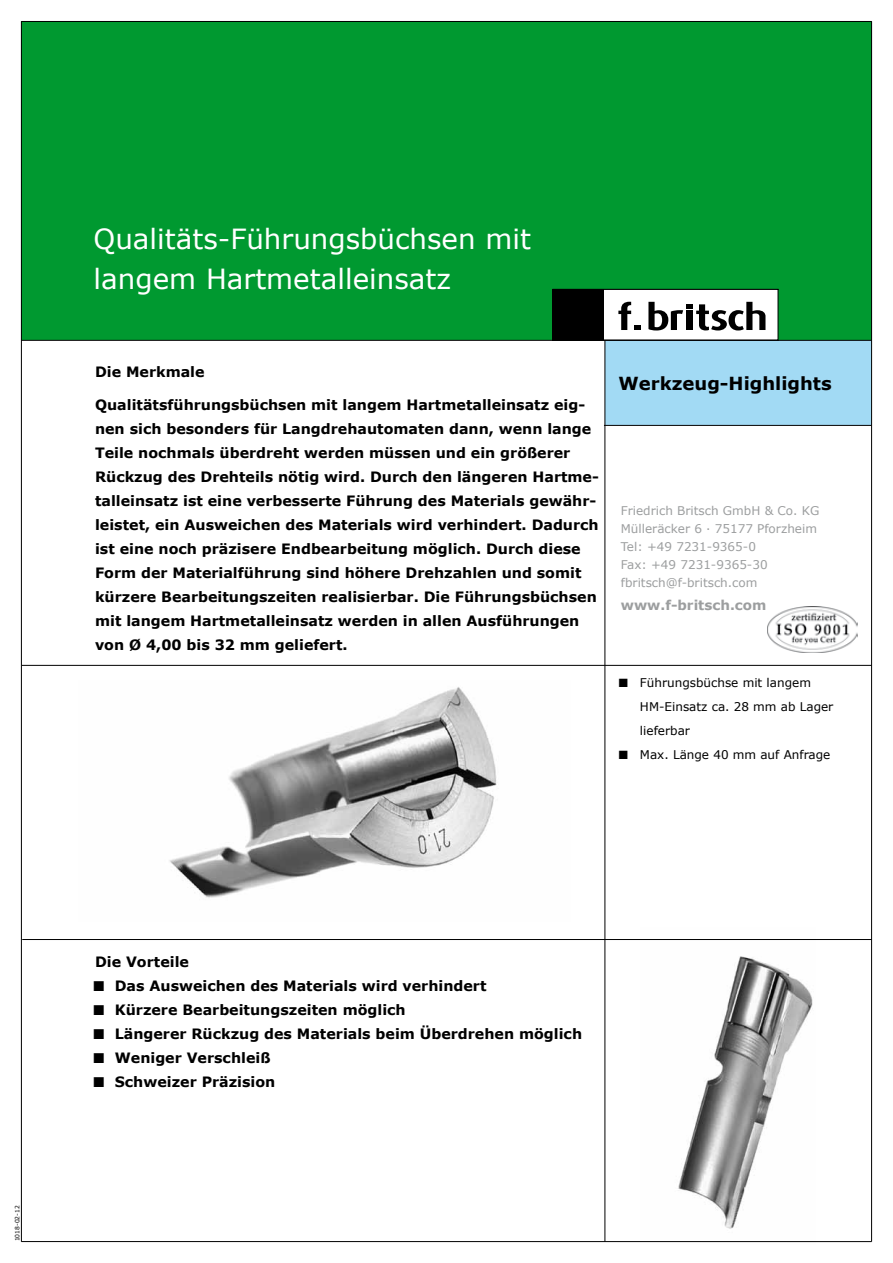
<style>
.page{position:relative;width:893px;height:1263px;background:#fff}
.page>*{position:absolute;margin:0;border:0;box-sizing:border-box;transform-origin:0 0}
.t1{font:27.75px/40.5px "Verdana";color:#fff}
.t2{font:700 18px "Verdana";color:#000}
.t3{font:700 14.25px/24px "Verdana";color:#000}
.t4{font:700 13.5px "Verdana";color:#9c9e9f}
.t5{font:12px/18px "Verdana";color:#9c9e9f}
.t6{font:12px/24px "Verdana";color:#000}
.t7{font:6px "Verdana";color:#000}
</style>
<div class="page">
<img style="left:169px;top:687px;width:328px;height:211px">
<img style="left:640px;top:956px;width:176px;height:287px">
<div style="left:605px;top:340px;width:266px;height:85px;background:#a2daf4"></div>
<div style="left:21px;top:21px;width:851px;height:319px;background:#009930"></div>
<svg style="left:552px;top:289px;width:224px;height:51px;background:#9a9a9a"></svg>
<div style="left:553px;top:289px;width:225px;height:51px;border:1px solid #000"></div>
<hr style="left:604px;top:425px;width:268px;height:1px;background:#000">
<hr style="left:605px;top:340px;width:1px;height:902px;background:#000">
<hr style="left:22px;top:939px;width:850px;height:1px;background:#000">
<hr style="left:21px;top:340px;width:850px;height:1px;background:#000">
<hr style="left:22px;top:665px;width:850px;height:1px;background:#000">
<hr style="left:21px;top:21px;width:1px;height:1221px;background:#000">
<hr style="left:871px;top:21px;width:1px;height:1220px;background:#000">
<hr style="left:21px;top:1241px;width:851px;height:1px;background:#000">
<hr style="left:21px;top:21px;width:851px;height:1px;background:#000">
<img style="left:767px;top:606px;width:90px;height:46px">
<h1 class="t1" style="left:94px;top:218px;width:439px">Qualitäts-Führungsbüchsen mit langem Hartmetalleinsatz</h1>
<p class="t3" style="left:95px;top:359px;width:111px">Die Merkmale</p>
<p class="t3" style="left:95px;top:392px;width:505px">Qualitätsführungsbüchsen mit langem Hartmetalleinsatz eig&shy;nen sich besonders für Langdrehautomaten dann, wenn lange Teile nochmals überdreht werden müssen und ein größerer Rückzug des Drehteils nötig wird. Durch den längeren Hartme&shy;talleinsatz ist eine verbesserte Führung des Materials gewähr&shy;leistet, ein Ausweichen des Materials wird verhindert. Dadurch ist eine noch präzisere Endbearbeitung möglich. Durch diese Form der Materialführung sind höhere Drehzahlen und somit kürzere Bearbeitungszeiten realisierbar. Die Führungsbüchsen mit langem Hartmetalleinsatz werden in allen Ausführungen von Ø 4,00 bis 32 mm geliefert.</p>
<p class="t2" style="left:619px;top:370px;width:215px">Werkzeug-Highlights</p>
<p class="t5" style="left:621px;top:502px;width:200px">Friedrich Britsch GmbH &amp; Co. KG<br>Mülleräcker 6 · 75177 Pforzheim<br>Tel: +49 7231-9365-0<br>Fax: +49 7231-9365-30 fbritsch@f-britsch.com</p>
<p class="t4" style="left:621px;top:595px;width:147px">www.f-britsch.com</p>
<p class="t6" style="left:640px;top:670px;width:195px;text-indent:-21px">■ Führungsbüchse mit langem<br>HM-Einsatz ca. 28 mm ab Lager lieferbar</p>
<p class="t6" style="left:619px;top:742px;width:213px">■ Max. Länge 40 mm auf Anfrage</p>
<p class="t7" style="left:13px;top:1241px;width:37px;rotate:-90deg">1018-02-12</p>
<p class="t3" style="left:95px;top:950px;width:95px">Die Vorteile</p>
<p class="t3" style="left:94px;top:974px;width:395px">■ Das Ausweichen des Materials wird verhindert</p>
<p class="t3" style="left:94px;top:998px;width:314px">■ Kürzere Bearbeitungszeiten möglich</p>
<p class="t3" style="left:94px;top:1022px;width:490px">■ Längerer Rückzug des Materials beim Überdrehen möglich</p>
<p class="t3" style="left:94px;top:1046px;width:178px">■ Weniger Verschleiß</p>
<p class="t3" style="left:94px;top:1070px;width:183px">■ Schweizer Präzision</p>
</div>
